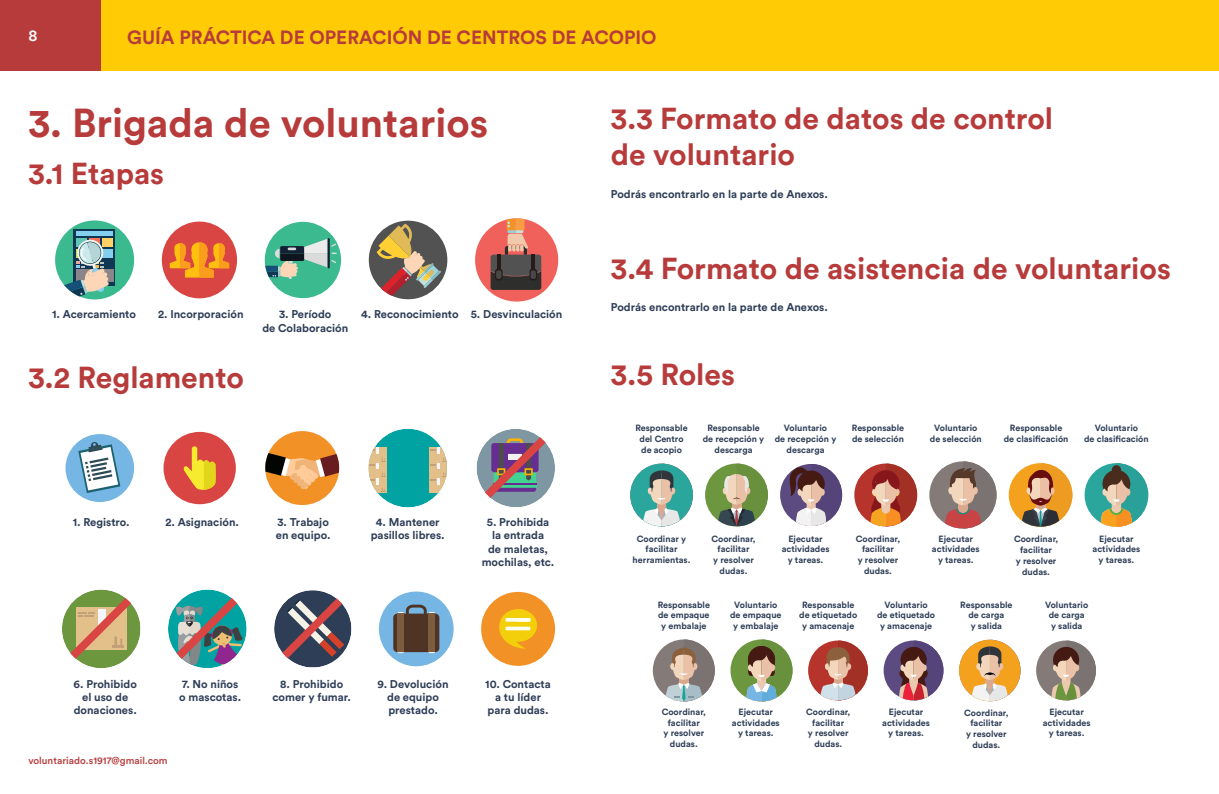
<style>
.page{position:relative;width:1219px;height:794px;background:#fff}
.page>*{position:absolute;margin:0;border:0;box-sizing:border-box;transform-origin:0 0}
.t1{font:700 40px "Circular Std";color:#b73b3b}
.t2{font:700 30px/36px "Circular Std";color:#b73b3b}
.t3{font:700 19px "Circular Std";color:#b73b3b}
.t4{font:500 16px "Circular Std";color:#fff}
.t5{font:700 11.2px/13.4px "Circular Std";color:#2e3e57;text-align:center}
.t6{font:500 10px "Circular Std";color:#b73b3b}
.t7{font:700 9px/10.8px "Circular Std";color:#2e3e57;text-align:center}
</style>
<div class="page">
<div style="left:0;top:0;width:1219px;height:71px;background:#ffcb05"></div>
<div style="left:0;top:0;width:100px;height:71px;background:#b73b3b"></div>
<div style="left:630px;top:463px;width:63px;height:63px;background:#2aa69c;border-radius:50%"></div>
<svg style="left:642px;top:463px;width:51px;height:63px"></svg>
<div style="left:66px;top:434px;width:68px;height:68px;background:#75b6e4;border-radius:50%"></div>
<svg style="left:78px;top:441px;width:42px;height:52px"></svg>
<div style="left:164px;top:432px;width:72px;height:72px;background:#d94542;border-radius:50%"></div>
<svg style="left:183px;top:446px;width:33px;height:44px"></svg>
<div style="left:265px;top:431px;width:74px;height:74px;background:#f29126;border-radius:50%"></div>
<svg style="left:265px;top:442px;width:74px;height:47px"></svg>
<div style="left:481px;top:592px;width:74px;height:74px;background:#f29126;border-radius:50%"></div>
<svg style="left:499px;top:609px;width:38px;height:40px"></svg>
<div style="left:162px;top:222px;width:75px;height:76px;background:#d94542;border-radius:50%"></div>
<svg style="left:170px;top:242px;width:59px;height:35px"></svg>
<div style="left:379px;top:591px;width:75px;height:75px;background:#75b6e4;border-radius:50%"></div>
<div style="left:393px;top:613px;width:46px;height:39px;background:#4f3324;border-radius:4px"></div>
<div style="left:398px;top:613px;width:6px;height:39px;background:#7d5c40"></div>
<svg style="left:398px;top:604px;width:37px;height:11px"></svg>
<div style="left:429px;top:613px;width:6px;height:39px;background:#7d5c40"></div>
<svg style="left:168px;top:589px;width:79px;height:79px"></svg>
<svg style="left:274px;top:590px;width:77px;height:77px"></svg>
<svg style="left:477px;top:429px;width:78px;height:78px"></svg>
<svg style="left:62px;top:589px;width:78px;height:79px"></svg>
<svg style="left:369px;top:429px;width:78px;height:78px"></svg>
<div style="left:705px;top:463px;width:63px;height:63px;background:#6c973f;border-radius:50%"></div>
<svg style="left:717px;top:463px;width:51px;height:63px"></svg>
<div style="left:780px;top:464px;width:62px;height:62px;background:#5b4b81;border-radius:50%"></div>
<svg style="left:785px;top:464px;width:57px;height:62px"></svg>
<div style="left:854px;top:463px;width:63px;height:63px;background:#b6342b;border-radius:50%"></div>
<svg style="left:869px;top:463px;width:48px;height:63px"></svg>
<div style="left:929px;top:461px;width:67px;height:67px;background:#847a78;border-radius:50%"></div>
<svg style="left:944px;top:461px;width:52px;height:67px"></svg>
<div style="left:1009px;top:463px;width:63px;height:64px;background:#f4a11e;border-radius:50%"></div>
<svg style="left:1020px;top:463px;width:52px;height:64px"></svg>
<div style="left:1085px;top:463px;width:63px;height:64px;background:#2aa69c;border-radius:50%"></div>
<svg style="left:1101px;top:463px;width:47px;height:64px"></svg>
<div style="left:1112px;top:465px;width:9px;height:9px;background:#492c1d;border-radius:50%"></div>
<div style="left:653px;top:639px;width:62px;height:62px;background:#847a78;border-radius:50%"></div>
<svg style="left:664px;top:639px;width:51px;height:62px"></svg>
<div style="left:730px;top:639px;width:62px;height:62px;background:#6c973f;border-radius:50%"></div>
<svg style="left:746px;top:639px;width:46px;height:62px"></svg>
<div style="left:808px;top:640px;width:60px;height:60px;background:#b6342b;border-radius:50%"></div>
<svg style="left:819px;top:640px;width:49px;height:60px"></svg>
<div style="left:884px;top:640px;width:59px;height:60px;background:#5b4b81;border-radius:50%"></div>
<svg style="left:899px;top:640px;width:44px;height:60px"></svg>
<div style="left:959px;top:640px;width:61px;height:61px;background:#f4a11e;border-radius:50%"></div>
<svg style="left:970px;top:640px;width:50px;height:61px"></svg>
<div style="left:1036px;top:640px;width:60px;height:60px;background:#847a78;border-radius:50%"></div>
<svg style="left:1051px;top:640px;width:45px;height:60px"></svg>
<div style="left:369px;top:221px;width:78px;height:78px;background:#535253;border-radius:50%"></div>
<svg style="left:377px;top:224px;width:64px;height:72px"></svg>
<div style="left:55px;top:220px;width:79px;height:79px;background:#3aba8e;border-radius:50%"></div>
<div style="left:74px;top:229px;width:41px;height:57px;background:#0f3753"></div>
<div style="left:76px;top:231px;width:37px;height:5px;background:#85cfee"></div>
<svg style="left:64px;top:238px;width:50px;height:58px"></svg>
<div style="left:475px;top:218px;width:83px;height:83px;background:#f1615b;border-radius:50%"></div>
<svg style="left:491px;top:218px;width:50px;height:72px"></svg>
<div style="left:265px;top:222px;width:76px;height:76px;background:#3aba8e;border-radius:50%"></div>
<hr style="left:328px;top:238px;width:2px;height:30px;background:#142035">
<svg style="left:265px;top:239px;width:72px;height:40px"></svg>
<h3 class="t4" style="left:28px;top:26px;width:11px">8</h3>
<h3 class="t3" style="left:127px;top:25px;width:531px">GUÍA PRÁCTICA DE OPERACIÓN DE CENTROS DE ACOPIO</h3>
<h1 class="t1" style="left:28px;top:97px;width:462px">3. Brigada de voluntarios</h1>
<h2 class="t2" style="left:28px;top:154px;width:137px">3.1 Etapas</h2>
<p class="t5" style="left:52px;top:307px;width:85px">1. Acercamiento</p>
<p class="t5" style="left:158px;top:307px;width:87px">2. Incorporación</p>
<h2 class="t2" style="left:28px;top:359px;width:217px">3.2 Reglamento</h2>
<p class="t5" style="left:262px;top:307px;width:87px">3. Período<br>de Colaboración</p>
<p class="t5" style="left:361px;top:307px;width:99px">4. Reconocimiento</p>
<p class="t5" style="left:471px;top:307px;width:93px">5. Desvinculación</p>
<p class="t5" style="left:73px;top:515px;width:58px">1. Registro.</p>
<p class="t5" style="left:165px;top:515px;width:75px">2. Asignación.</p>
<p class="t5" style="left:276px;top:515px;width:56px;text-align:left">3. Trabajo en equipo.</p>
<p class="t5" style="left:371px;top:515px;width:75px">4. Mantener pasillos libres.</p>
<p class="t5" style="left:482px;top:515px;width:74px">5. Prohibida la entrada<br>de maletas, mochilas, etc.</p>
<p class="t5" style="left:74px;top:676px;width:65px">6. Prohibido el uso de donaciones.</p>
<p class="t5" style="left:179px;top:676px;width:63px;text-align:left">7. No niños o mascotas.</p>
<p class="t5" style="left:272px;top:676px;width:80px">8. Prohibido comer y fumar.</p>
<p class="t5" style="left:378px;top:676px;width:72px">9. Devolución de equipo prestado.</p>
<p class="t5" style="left:485px;top:676px;width:67px">10. Contacta a tu líder para dudas.</p>
<p class="t6" style="left:28px;top:754px;width:141px">voluntariado.s1917@gmail.com</p>
<h2 class="t2" style="left:611px;top:100px;width:444px">3.3 Formato de datos de control de voluntario</h2>
<p class="t5" style="left:611px;top:187px;width:219px">Podrás encontrarlo en la parte de Anexos.</p>
<h2 class="t2" style="left:611px;top:249px;width:561px">3.4 Formato de asistencia de voluntarios</h2>
<p class="t5" style="left:611px;top:300px;width:219px">Podrás encontrarlo en la parte de Anexos.</p>
<h2 class="t2" style="left:611px;top:356px;width:126px">3.5 Roles</h2>
<p class="t7" style="left:635px;top:422px;width:54px">Responsable del Centro de acopio</p>
<p class="t7" style="left:703px;top:422px;width:63px">Responsable de recepción y descarga</p>
<p class="t7" style="left:775px;top:422px;width:63px">Voluntario<br>de recepción y descarga</p>
<p class="t7" style="left:852px;top:422px;width:54px;text-align:left">Responsable de selección</p>
<p class="t7" style="left:930px;top:422px;width:53px">Voluntario de selección</p>
<p class="t7" style="left:1004px;top:422px;width:66px">Responsable de clasificación</p>
<p class="t7" style="left:1084px;top:422px;width:66px">Voluntario<br>de clasificación</p>
<p class="t7" style="left:633px;top:533px;width:59px">Coordinar y facilitar herramientas.</p>
<p class="t7" style="left:711px;top:533px;width:46px">Coordinar, facilitar<br>y resolver dudas.</p>
<p class="t7" style="left:782px;top:533px;width:49px">Ejecutar actividades y tareas.</p>
<p class="t7" style="left:856px;top:533px;width:46px">Coordinar, facilitar<br>y resolver dudas.</p>
<p class="t7" style="left:932px;top:533px;width:49px">Ejecutar actividades y tareas.</p>
<p class="t7" style="left:1014px;top:533px;width:46px">Coordinar, facilitar<br>y resolver dudas.</p>
<p class="t7" style="left:1092px;top:533px;width:49px">Ejecutar actividades y tareas.</p>
<p class="t7" style="left:658px;top:599px;width:54px">Responsable de empaque y embalaje</p>
<p class="t7" style="left:730px;top:599px;width:53px">Voluntario de empaque y embalaje</p>
<p class="t7" style="left:799px;top:599px;width:60px">Responsable de etiquetado y amacenaje</p>
<p class="t7" style="left:877px;top:599px;width:60px">Voluntario<br>de etiquetado y amacenaje</p>
<p class="t7" style="left:960px;top:599px;width:54px">Responsable de carga<br>y salida</p>
<p class="t7" style="left:1045px;top:599px;width:45px">Voluntario de carga y salida</p>
<p class="t7" style="left:662px;top:706px;width:46px">Coordinar, facilitar<br>y resolver dudas.</p>
<p class="t7" style="left:732px;top:706px;width:49px">Ejecutar actividades y tareas.</p>
<p class="t7" style="left:806px;top:706px;width:46px">Coordinar, facilitar<br>y resolver dudas.</p>
<p class="t7" style="left:882px;top:706px;width:49px">Ejecutar actividades y tareas.</p>
<p class="t7" style="left:964px;top:707px;width:46px">Coordinar, facilitar<br>y resolver dudas.</p>
<p class="t7" style="left:1043px;top:706px;width:49px">Ejecutar actividades y tareas.</p>
</div>
